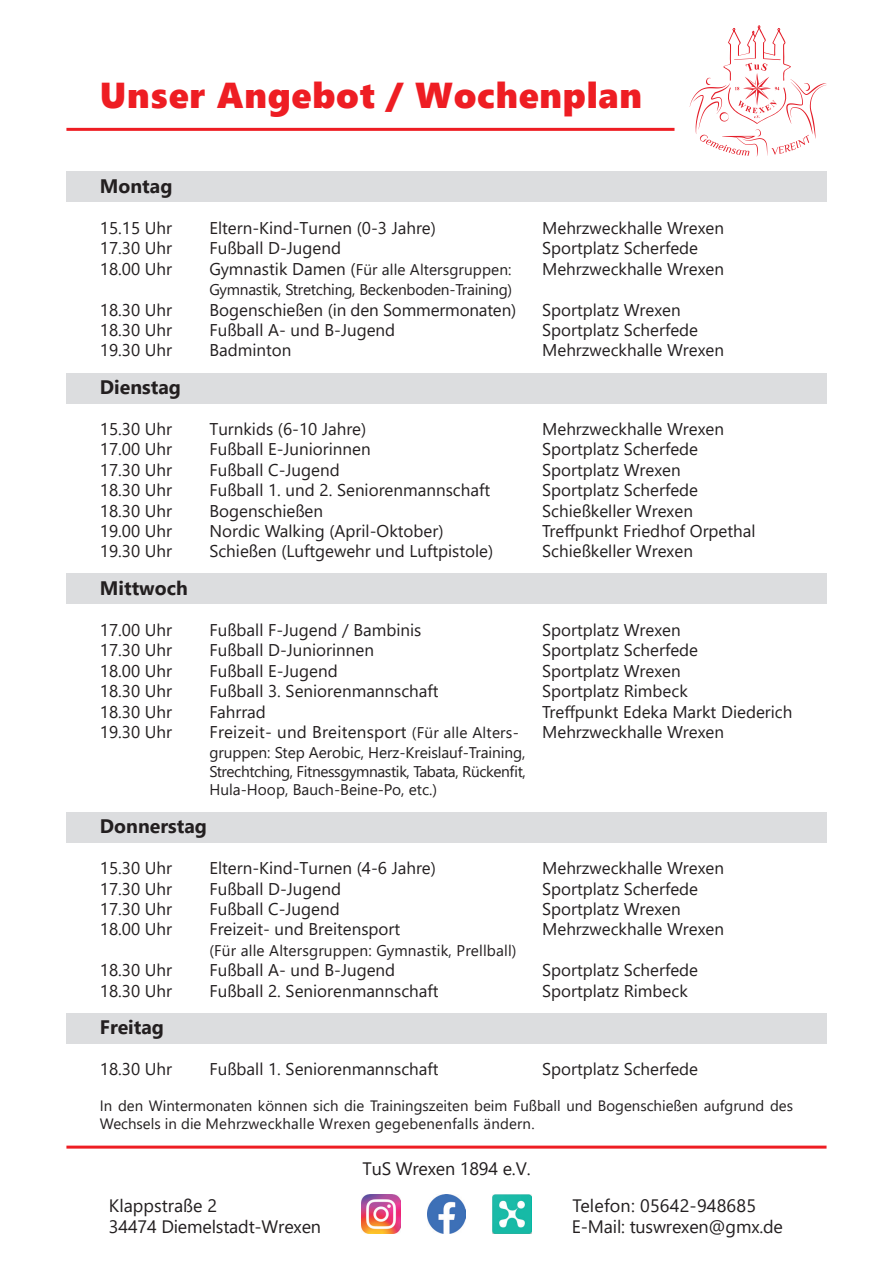
<style>
.page{position:relative;width:893px;height:1263px;background:#fff}
.page>*{position:absolute;margin:0;border:0;box-sizing:border-box;transform-origin:0 0}
.t1{font:36px "Segoe UI Black";letter-spacing:.02em;color:#ee1d23}
.t2{font:700 19.5px "Segoe UI";color:#231f20}
.t3{font:18px "Segoe UI";letter-spacing:-.01em;color:#231f20}
.t4{font:18px "Segoe UI";letter-spacing:.01em;color:#231f20}
.t5{font:16.95px "Segoe UI";color:#231f20}
.t6{font:15.45px/18.6px "Segoe UI";color:#231f20;text-align:justify}
.t7{font:15px/18px "Segoe UI";color:#231f20}
.s1{font-size:16.95px}
.s2{font-size:15.45px}
</style>
<div class="page">
<div style="left:66px;top:812px;width:760px;height:30px;background:#dcdddf"></div>
<div style="left:66px;top:171px;width:760px;height:31px;background:#dcdddf"></div>
<div style="left:66px;top:373px;width:760px;height:31px;background:#dcdddf"></div>
<div style="left:66px;top:573px;width:760px;height:31px;background:#dcdddf"></div>
<div style="left:66px;top:1013px;width:760px;height:30px;background:#dcdddf"></div>
<hr style="left:66px;top:1145px;width:760px;height:3px;background:#ee1d23">
<img style="left:427px;top:1194px;width:39px;height:39px">
<img style="left:362px;top:1194px;width:39px;height:39px">
<img style="left:492px;top:1194px;width:39px;height:39px">
<svg style="left:690px;top:25px;width:136px;height:132px"></svg>
<hr style="left:66px;top:128px;width:608px;height:3px;background:#ee1d23">
<h1 class="t1" style="left:100px;top:69px;width:543px">Unser Angebot / Wochenplan</h1>
<p class="t2" style="left:100px;top:168px;width:74px">Montag</p>
<p class="t5" style="left:100px;top:212px;width:74px">15.15 Uhr</p>
<p class="t5" style="left:209px;top:212px;width:228px">Eltern-Kind-Turnen (0-3 Jahre)</p>
<p class="t5" style="left:542px;top:212px;width:183px">Mehrzweckhalle Wrexen</p>
<p class="t5" style="left:100px;top:232px;width:74px">17.30 Uhr</p>
<p class="t5" style="left:209px;top:232px;width:133px">Fußball D-Jugend</p>
<p class="t5" style="left:542px;top:232px;width:157px">Sportplatz Scherfede</p>
<p class="t5" style="left:100px;top:253px;width:74px">18.00 Uhr</p>
<p class="t6" style="left:209px;top:259px;width:304px"><span class="s1">Gymnastik Damen (</span>Für alle Altersgruppen:</p>
<p class="t5" style="left:542px;top:253px;width:183px">Mehrzweckhalle Wrexen</p>
<p class="t6" style="left:209px;top:279px;width:304px">Gymnastik, Stretching, Beckenboden-Training)</p>
<p class="t5" style="left:100px;top:293px;width:74px">18.30 Uhr</p>
<p class="t5" style="left:209px;top:293px;width:308px">Bogenschießen (in den Sommermonaten)</p>
<p class="t5" style="left:542px;top:293px;width:140px">Sportplatz Wrexen</p>
<p class="t5" style="left:100px;top:314px;width:74px">18.30 Uhr</p>
<p class="t5" style="left:209px;top:314px;width:187px">Fußball A- und B-Jugend</p>
<p class="t5" style="left:542px;top:314px;width:157px">Sportplatz Scherfede</p>
<p class="t5" style="left:100px;top:334px;width:74px">19.30 Uhr</p>
<p class="t5" style="left:209px;top:334px;width:84px">Badminton</p>
<p class="t5" style="left:542px;top:334px;width:183px">Mehrzweckhalle Wrexen</p>
<p class="t2" style="left:100px;top:369px;width:82px">Dienstag</p>
<p class="t5" style="left:100px;top:413px;width:74px">15.30 Uhr</p>
<p class="t5" style="left:209px;top:413px;width:158px">Turnkids (6-10 Jahre)</p>
<p class="t5" style="left:542px;top:413px;width:183px">Mehrzweckhalle Wrexen</p>
<p class="t5" style="left:100px;top:433px;width:74px">17.00 Uhr</p>
<p class="t5" style="left:209px;top:433px;width:163px">Fußball E-Juniorinnen</p>
<p class="t5" style="left:542px;top:433px;width:157px">Sportplatz Scherfede</p>
<p class="t5" style="left:100px;top:454px;width:74px">17.30 Uhr</p>
<p class="t5" style="left:209px;top:454px;width:132px">Fußball C-Jugend</p>
<p class="t5" style="left:542px;top:454px;width:140px">Sportplatz Wrexen</p>
<p class="t5" style="left:100px;top:474px;width:74px">18.30 Uhr</p>
<p class="t5" style="left:209px;top:474px;width:282px">Fußball 1. und 2. Seniorenmannschaft</p>
<p class="t5" style="left:542px;top:474px;width:157px">Sportplatz Scherfede</p>
<p class="t5" style="left:100px;top:494px;width:74px">18.30 Uhr</p>
<p class="t5" style="left:209px;top:494px;width:115px">Bogenschießen</p>
<p class="t5" style="left:542px;top:494px;width:152px">Schießkeller Wrexen</p>
<p class="t5" style="left:100px;top:515px;width:74px">19.00 Uhr</p>
<p class="t5" style="left:209px;top:515px;width:236px">Nordic Walking (April-Oktober)</p>
<p class="t5" style="left:542px;top:515px;width:215px">Treffpunkt Friedhof Orpethal</p>
<p class="t5" style="left:100px;top:535px;width:74px">19.30 Uhr</p>
<p class="t5" style="left:209px;top:535px;width:285px">Schießen (Luftgewehr und Luftpistole)</p>
<p class="t5" style="left:542px;top:535px;width:152px">Schießkeller Wrexen</p>
<p class="t2" style="left:100px;top:570px;width:89px">Mittwoch</p>
<p class="t5" style="left:100px;top:614px;width:74px">17.00 Uhr</p>
<p class="t5" style="left:209px;top:614px;width:214px">Fußball F-Jugend / Bambinis</p>
<p class="t5" style="left:542px;top:614px;width:140px">Sportplatz Wrexen</p>
<p class="t5" style="left:100px;top:634px;width:74px">17.30 Uhr</p>
<p class="t5" style="left:209px;top:634px;width:166px">Fußball D-Juniorinnen</p>
<p class="t5" style="left:542px;top:634px;width:157px">Sportplatz Scherfede</p>
<p class="t5" style="left:100px;top:655px;width:74px">18.00 Uhr</p>
<p class="t5" style="left:209px;top:655px;width:130px">Fußball E-Jugend</p>
<p class="t5" style="left:542px;top:655px;width:140px">Sportplatz Wrexen</p>
<p class="t5" style="left:100px;top:675px;width:74px">18.30 Uhr</p>
<p class="t5" style="left:209px;top:675px;width:231px">Fußball 3. Seniorenmannschaft</p>
<p class="t5" style="left:542px;top:675px;width:147px">Sportplatz Rimbeck</p>
<p class="t5" style="left:100px;top:695px;width:74px">18.30 Uhr</p>
<p class="t5" style="left:209px;top:695px;width:58px">Fahrrad</p>
<p class="t5" style="left:542px;top:695px;width:252px">Treffpunkt Edeka Markt Diederich</p>
<p class="t5" style="left:100px;top:716px;width:74px">19.30 Uhr</p>
<p class="t5" style="left:209px;top:716px;width:311px">Freizeit- und Breitensport <span class="s2">(Für alle Alters-</span></p>
<p class="t5" style="left:542px;top:716px;width:183px">Mehrzweckhalle Wrexen</p>
<p class="t6" style="left:209px;top:742px;width:318px">gruppen: Step Aerobic, Herz-Kreislauf-Training, Strechtching, Fitnessgymnastik, Tabata, Rückenfit, Hula-Hoop, Bauch-Beine-Po, etc.)</p>
<p class="t2" style="left:100px;top:808px;width:109px">Donnerstag</p>
<p class="t5" style="left:100px;top:852px;width:74px">15.30 Uhr</p>
<p class="t5" style="left:209px;top:852px;width:228px">Eltern-Kind-Turnen (4-6 Jahre)</p>
<p class="t5" style="left:542px;top:852px;width:183px">Mehrzweckhalle Wrexen</p>
<p class="t5" style="left:100px;top:872px;width:74px">17.30 Uhr</p>
<p class="t5" style="left:209px;top:872px;width:133px">Fußball D-Jugend</p>
<p class="t5" style="left:542px;top:872px;width:157px">Sportplatz Scherfede</p>
<p class="t5" style="left:100px;top:893px;width:74px">17.30 Uhr</p>
<p class="t5" style="left:209px;top:893px;width:132px">Fußball C-Jugend</p>
<p class="t5" style="left:542px;top:893px;width:140px">Sportplatz Wrexen</p>
<p class="t5" style="left:100px;top:913px;width:74px">18.00 Uhr</p>
<p class="t5" style="left:209px;top:913px;width:192px">Freizeit- und Breitensport</p>
<p class="t5" style="left:542px;top:913px;width:183px">Mehrzweckhalle Wrexen</p>
<p class="t6" style="left:209px;top:939px;width:309px">(Für alle Altersgruppen: Gymnastik, Prellball)</p>
<p class="t5" style="left:100px;top:954px;width:74px">18.30 Uhr</p>
<p class="t5" style="left:209px;top:954px;width:187px">Fußball A- und B-Jugend</p>
<p class="t5" style="left:542px;top:954px;width:157px">Sportplatz Scherfede</p>
<p class="t5" style="left:100px;top:974px;width:74px">18.30 Uhr</p>
<p class="t5" style="left:209px;top:974px;width:231px">Fußball 2. Seniorenmannschaft</p>
<p class="t5" style="left:542px;top:974px;width:147px">Sportplatz Rimbeck</p>
<p class="t2" style="left:100px;top:1009px;width:66px">Freitag</p>
<p class="t5" style="left:100px;top:1053px;width:74px">18.30 Uhr</p>
<p class="t5" style="left:209px;top:1053px;width:231px">Fußball 1. Seniorenmannschaft</p>
<p class="t5" style="left:542px;top:1053px;width:157px">Sportplatz Scherfede</p>
<p class="t7" style="left:100px;top:1096px;width:695px">In den Wintermonaten können sich die Trainingszeiten beim Fußball und Bogenschießen aufgrund des<br>Wechsels in die Mehrzweckhalle Wrexen gegebenenfalls ändern.</p>
<p class="t3" style="left:362px;top:1152px;width:170px">TuS Wrexen 1894 e.V.</p>
<p class="t3" style="left:109px;top:1188px;width:110px">Klappstraße 2</p>
<p class="t4" style="left:572px;top:1188px;width:185px">Telefon: 05642-948685</p>
<p class="t3" style="left:109px;top:1210px;width:214px">34474 Diemelstadt-Wrexen</p>
<p class="t3" style="left:572px;top:1210px;width:212px">E-Mail: tuswrexen@gmx.de</p>
</div>
